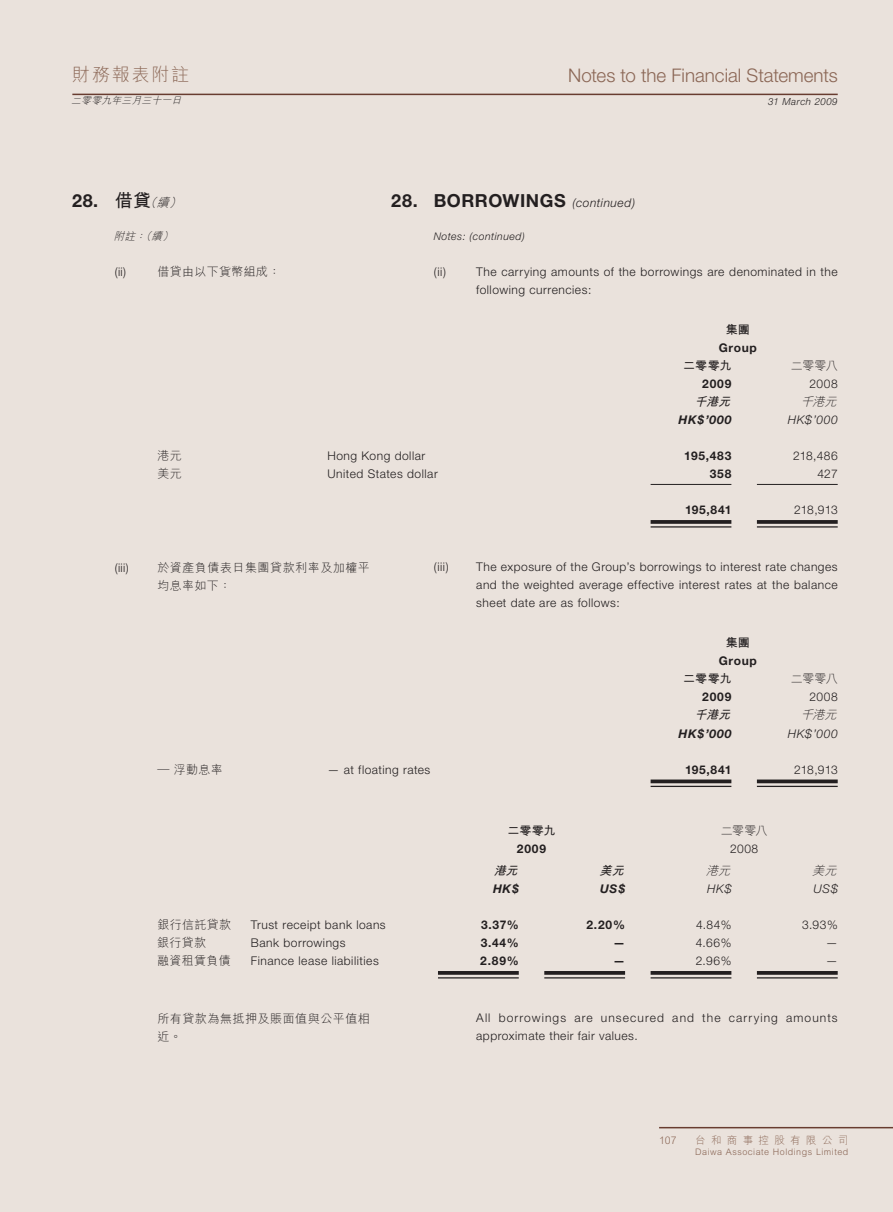
<style>
.page{position:relative;width:893px;height:1212px;background:#eae2dc}
.page>*{position:absolute;margin:0;border:0;box-sizing:border-box;transform-origin:0 0}
.t1{font:300 18.75px "Helvetica Neue";color:#8b6756}
.t2{font:700 18px "Helvetica Neue";letter-spacing:.03em;color:#231f20}
.t3{font:18px "M Hei HK Light E Ten B5 H";letter-spacing:.1em;color:#8b6756}
.t4{font:300 12px/18px "Helvetica Neue";letter-spacing:.045em;color:#231f20}
.t5{font:12px/18px "M Hei HK Light E Ten B5 H";letter-spacing:.03em;color:#231f20}
.t6{font:300 12px/18px "Helvetica Neue";letter-spacing:.09em;color:#231f20}
.t7{font:700 12px "Helvetica Neue";letter-spacing:.065em;color:#231f20}
.t8{font:italic 700 12px "Helvetica Neue";letter-spacing:.065em;color:#231f20}
.t9{font:italic 300 12px "Helvetica Neue";letter-spacing:.04em;color:#231f20}
.t10{font:12px "M Hei HK Bold E Ten B5 H";letter-spacing:-.005em;color:#231f20}
.t11{font:italic 12px "M Hei HK Bold E Ten B5 H";color:#231f20}
.t12{font:italic 12px "M Hei HK Light E Ten B5 H";color:#231f20}
.t13{font:italic 300 10.5px "Helvetica Neue";letter-spacing:.045em;color:#231f20}
.t14{font:10.5px "M Hei HK Light E Ten B5 H";letter-spacing:.51em;color:#8b6756}
.t15{font:italic 10.5px "M Hei HK Light E Ten B5 H";color:#231f20}
.t16{font:italic 9.75px "M Hei HK Light E Ten B5 H";color:#231f20}
.t17{font:italic 300 9.75px "Helvetica Neue";letter-spacing:.05em;color:#231f20}
.t18{font:9px "M Hei HK Light E Ten B5 H";letter-spacing:.05em;color:#8b6756}
.s1{font-family:"M Hei HK Bold E Ten B5 H";font-weight:400}
.s2{font-family:"M Hei HK Light E Ten B5 H";font-weight:400;font-style:italic;font-size:12px}
.s3{font-weight:300;font-style:italic;font-size:12px}
</style>
<div class="page">
<hr style="left:659px;top:1127px;width:234px;height:1px;background:#683c30">
<hr style="left:72px;top:94px;width:766px;height:1px;background:#683c30">
<hr style="left:651px;top:484px;width:80px;height:1px;background:#231f20">
<hr style="left:757px;top:484px;width:81px;height:1px;background:#231f20">
<svg style="left:651px;top:520px;width:80px;height:4px"></svg>
<hr style="left:651px;top:526px;width:80px;height:1px;background:#231f20">
<svg style="left:757px;top:520px;width:81px;height:4px"></svg>
<hr style="left:757px;top:526px;width:81px;height:1px;background:#231f20">
<svg style="left:651px;top:779px;width:80px;height:4px"></svg>
<hr style="left:651px;top:786px;width:80px;height:1px;background:#231f20">
<svg style="left:757px;top:779px;width:81px;height:4px"></svg>
<hr style="left:757px;top:786px;width:81px;height:1px;background:#231f20">
<svg style="left:438px;top:971px;width:81px;height:4px"></svg>
<hr style="left:438px;top:977px;width:81px;height:1px;background:#231f20">
<svg style="left:544px;top:971px;width:81px;height:4px"></svg>
<hr style="left:544px;top:977px;width:81px;height:1px;background:#231f20">
<svg style="left:651px;top:971px;width:80px;height:4px"></svg>
<hr style="left:651px;top:977px;width:80px;height:1px;background:#231f20">
<svg style="left:757px;top:971px;width:81px;height:4px"></svg>
<hr style="left:757px;top:977px;width:81px;height:1px;background:#231f20">
<h2 class="t3" style="left:72px;top:67px;width:118px">財務報表附註</h2>
<h1 class="t1" style="left:568px;top:69px;width:271px">Notes to the Financial Statements</h1>
<p class="t16" style="left:71px;top:97px;width:114px">二零零九年三月三十一日</p>
<p class="t17" style="left:768px;top:98px;width:71px">31 March 2009</p>
<h2 class="t2" style="left:72px;top:194px;width:114px">28. <span class="s1">借貸</span><span class="s2">（續）</span></h2>
<p class="t15" style="left:114px;top:232px;width:64px">附註：（續）</p>
<p class="t4" style="left:115px;top:264px;width:13px">(ii)</p>
<p class="t5" style="left:157px;top:264px;width:125px">借貸由以下貨幣組成：</p>
<h2 class="t2" style="left:391px;top:194px;width:245px">28. BORROWINGS <span class="s3">(continued)</span></h2>
<p class="t13" style="left:434px;top:232px;width:93px">Notes: (continued)</p>
<p class="t4" style="left:434px;top:264px;width:14px">(ii)</p>
<p class="t4" style="left:476px;top:264px;width:363px">The carrying amounts of the borrowings are denominated in the following currencies:</p>
<p class="t10" style="left:726px;top:325px;width:26px">集團</p>
<p class="t7" style="left:719px;top:343px;width:40px">Group</p>
<p class="t10" style="left:683px;top:361px;width:50px">二零零九</p>
<p class="t5" style="left:791px;top:358px;width:48px">二零零八</p>
<p class="t7" style="left:702px;top:379px;width:31px">2009</p>
<p class="t4" style="left:809px;top:376px;width:30px">2008</p>
<p class="t11" style="left:694px;top:397px;width:40px">千港元</p>
<p class="t12" style="left:801px;top:397px;width:41px">千港元</p>
<p class="t8" style="left:678px;top:415px;width:54px">HK$’000</p>
<p class="t9" style="left:788px;top:415px;width:51px">HK$’000</p>
<p class="t5" style="left:157px;top:448px;width:26px">港元</p>
<p class="t4" style="left:327px;top:448px;width:99px">Hong Kong dollar</p>
<p class="t7" style="left:684px;top:451px;width:49px">195,483</p>
<p class="t4" style="left:793px;top:448px;width:46px">218,486</p>
<p class="t5" style="left:157px;top:466px;width:26px">美元</p>
<p class="t4" style="left:327px;top:466px;width:112px">United States dollar</p>
<p class="t7" style="left:710px;top:469px;width:23px">358</p>
<p class="t4" style="left:817px;top:466px;width:22px">427</p>
<p class="t7" style="left:685px;top:505px;width:48px">195,841</p>
<p class="t4" style="left:794px;top:502px;width:45px">218,913</p>
<p class="t4" style="left:115px;top:560px;width:15px">(iii)</p>
<p class="t5" style="left:157px;top:560px;width:214px">於資產負債表日集團貸款利率及加權平均息率如下：</p>
<p class="t4" style="left:434px;top:558px;width:17px">(iii)</p>
<p class="t4" style="left:476px;top:558px;width:363px;text-align:justify">The exposure of the Group’s borrowings to interest rate changes and the weighted average effective interest rates at the balance sheet date are as follows:</p>
<p class="t10" style="left:726px;top:638px;width:26px">集團</p>
<p class="t7" style="left:719px;top:656px;width:40px">Group</p>
<p class="t10" style="left:683px;top:674px;width:50px">二零零九</p>
<p class="t5" style="left:791px;top:671px;width:48px">二零零八</p>
<p class="t7" style="left:702px;top:692px;width:31px">2009</p>
<p class="t4" style="left:809px;top:689px;width:30px">2008</p>
<p class="t11" style="left:694px;top:710px;width:40px">千港元</p>
<p class="t12" style="left:801px;top:710px;width:41px">千港元</p>
<p class="t8" style="left:678px;top:729px;width:54px">HK$’000</p>
<p class="t9" style="left:788px;top:729px;width:51px">HK$’000</p>
<p class="t5" style="left:157px;top:762px;width:67px">— 浮動息率</p>
<p class="t4" style="left:327px;top:761px;width:104px">— at floating rates</p>
<p class="t7" style="left:685px;top:765px;width:48px">195,841</p>
<p class="t4" style="left:794px;top:761px;width:45px">218,913</p>
<p class="t10" style="left:507px;top:826px;width:50px">二零零九</p>
<p class="t7" style="left:517px;top:844px;width:31px">2009</p>
<p class="t5" style="left:721px;top:823px;width:48px">二零零八</p>
<p class="t4" style="left:730px;top:841px;width:30px">2008</p>
<p class="t11" style="left:494px;top:866px;width:28px">港元</p>
<p class="t11" style="left:600px;top:866px;width:29px">美元</p>
<p class="t12" style="left:706px;top:866px;width:29px">港元</p>
<p class="t12" style="left:812px;top:866px;width:29px">美元</p>
<p class="t8" style="left:493px;top:884px;width:27px">HK$</p>
<p class="t8" style="left:600px;top:884px;width:27px">US$</p>
<p class="t9" style="left:707px;top:884px;width:26px">HK$</p>
<p class="t9" style="left:813px;top:884px;width:26px">US$</p>
<p class="t5" style="left:157px;top:917px;width:75px">銀行信託貸款</p>
<p class="t4" style="left:251px;top:917px;width:136px">Trust receipt bank loans</p>
<p class="t7" style="left:481px;top:920px;width:39px">3.37%</p>
<p class="t7" style="left:586px;top:920px;width:40px">2.20%</p>
<p class="t4" style="left:696px;top:917px;width:37px">4.84%</p>
<p class="t4" style="left:802px;top:917px;width:37px">3.93%</p>
<p class="t5" style="left:157px;top:935px;width:51px">銀行貸款</p>
<p class="t4" style="left:251px;top:935px;width:96px">Bank borrowings</p>
<p class="t7" style="left:481px;top:938px;width:39px">3.44%</p>
<p class="t7" style="left:613px;top:938px;width:13px">—</p>
<p class="t4" style="left:696px;top:935px;width:37px">4.66%</p>
<p class="t4" style="left:826px;top:935px;width:13px">—</p>
<p class="t5" style="left:157px;top:953px;width:75px">融資租賃負債</p>
<p class="t4" style="left:251px;top:953px;width:129px">Finance lease liabilities</p>
<p class="t7" style="left:480px;top:956px;width:40px">2.89%</p>
<p class="t7" style="left:613px;top:956px;width:13px">—</p>
<p class="t4" style="left:696px;top:953px;width:37px">2.96%</p>
<p class="t4" style="left:826px;top:953px;width:13px">—</p>
<p class="t5" style="left:157px;top:1011px;width:214px">所有貸款為無抵押及賬面值與公平值相近。</p>
<p class="t6" style="left:476px;top:1009px;width:363px">All borrowings are unsecured and the carrying amounts approximate their fair values.</p>
<p class="t14" style="left:659px;top:1136px;width:19px">107</p>
<p class="t14" style="left:695px;top:1136px;width:155px">台和商事控股有限公司</p>
<p class="t18" style="left:695px;top:1148px;width:155px">Daiwa Associate Holdings Limited</p>
</div>
